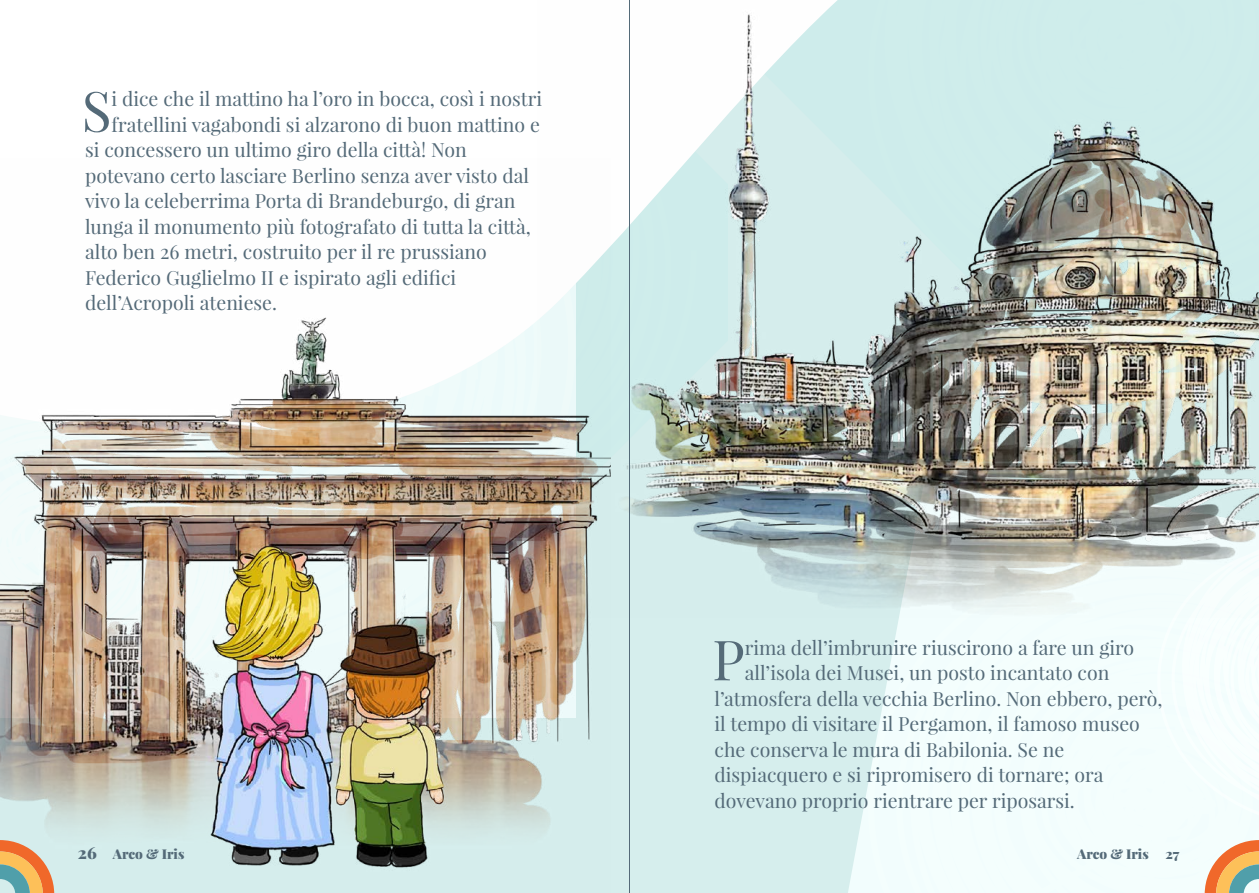
<style>
.page{position:relative;width:1259px;height:893px;background:#d6eeed}
.page>*{position:absolute;margin:0;border:0;box-sizing:border-box;transform-origin:0 0}
.TEXT{font:55.5px "Playfair Display";color:#546a78}
.TEXT-2{font:19.5px "Playfair Display";color:#546a78}
.t1{font:900 13.5px "Playfair Display";color:#546a78}
.s1{font-size:16.5px}
</style>
<div class="page">
<svg style="left:848px;top:617px;width:84px;height:276px"></svg>
<div style="left:932px;top:617px;width:106px;height:276px;background:#f4fefd"></div>
<div style="left:0;top:0;width:537px;height:158px;background:#fff"></div>
<img style="left:0;top:158px;width:590px;height:735px">
<img style="left:537px;top:0;width:722px;height:617px">
<svg style="left:0;top:840px;width:54px;height:53px"></svg>
<svg style="left:1038px;top:511px;width:221px;height:382px"></svg>
<hr style="left:629px;top:0;width:1px;height:893px;background:#546a78">
<p class="TEXT" style="left:82px;top:76px;width:31px">S</p>
<p class="TEXT-2" style="left:112px;top:87px;width:432px">i dice che il mattino ha l’oro in bocca, così i nostri</p>
<p class="TEXT-2" style="left:112px;top:112px;width:430px">fratellini vagabondi si alzarono di buon mattino e</p>
<p class="TEXT-2" style="left:85px;top:138px;width:383px">si concessero un ultimo giro della città! Non</p>
<p class="TEXT-2" style="left:85px;top:163px;width:445px">potevano certo lasciare Berlino senza aver visto dal</p>
<p class="TEXT-2" style="left:85px;top:189px;width:432px">vivo la celeberrima Porta di Brandeburgo, di gran</p>
<p class="TEXT-2" style="left:85px;top:214px;width:447px">lunga il monumento più fotografato di tutta la città,</p>
<p class="TEXT-2" style="left:85px;top:240px;width:403px">alto ben 26 metri, costruito per il re prussiano</p>
<p class="TEXT-2" style="left:85px;top:265px;width:373px">Federico Guglielmo II e ispirato agli edifici</p>
<p class="TEXT-2" style="left:85px;top:291px;width:193px">dell’Acropoli ateniese.</p>
<p class="TEXT" style="left:712px;top:625px;width:34px">P</p>
<p class="TEXT-2" style="left:744px;top:635px;width:391px">rima dell’imbrunire riuscirono a fare un giro</p>
<p class="TEXT-2" style="left:744px;top:661px;width:366px">all’isola dei Musei, un posto incantato con</p>
<p class="TEXT-2" style="left:714px;top:686px;width:449px">l’atmosfera della vecchia Berlino. Non ebbero, però,</p>
<p class="TEXT-2" style="left:714px;top:712px;width:427px">il tempo di visitare il Pergamon, il famoso museo</p>
<p class="TEXT-2" style="left:714px;top:737px;width:351px">che conserva le mura di Babilonia. Se ne</p>
<p class="TEXT-2" style="left:714px;top:763px;width:390px">dispiacquero e si ripromisero di tornare; ora</p>
<p class="TEXT-2" style="left:714px;top:788px;width:362px">dovevano proprio rientrare per riposarsi.</p>
<p class="t1" style="left:78px;top:845px;width:108px"><span class="s1">26</span> Arco &amp; Iris</p>
<p class="t1" style="left:1077px;top:845px;width:104px">Arco &amp; Iris 27</p>
</div>
